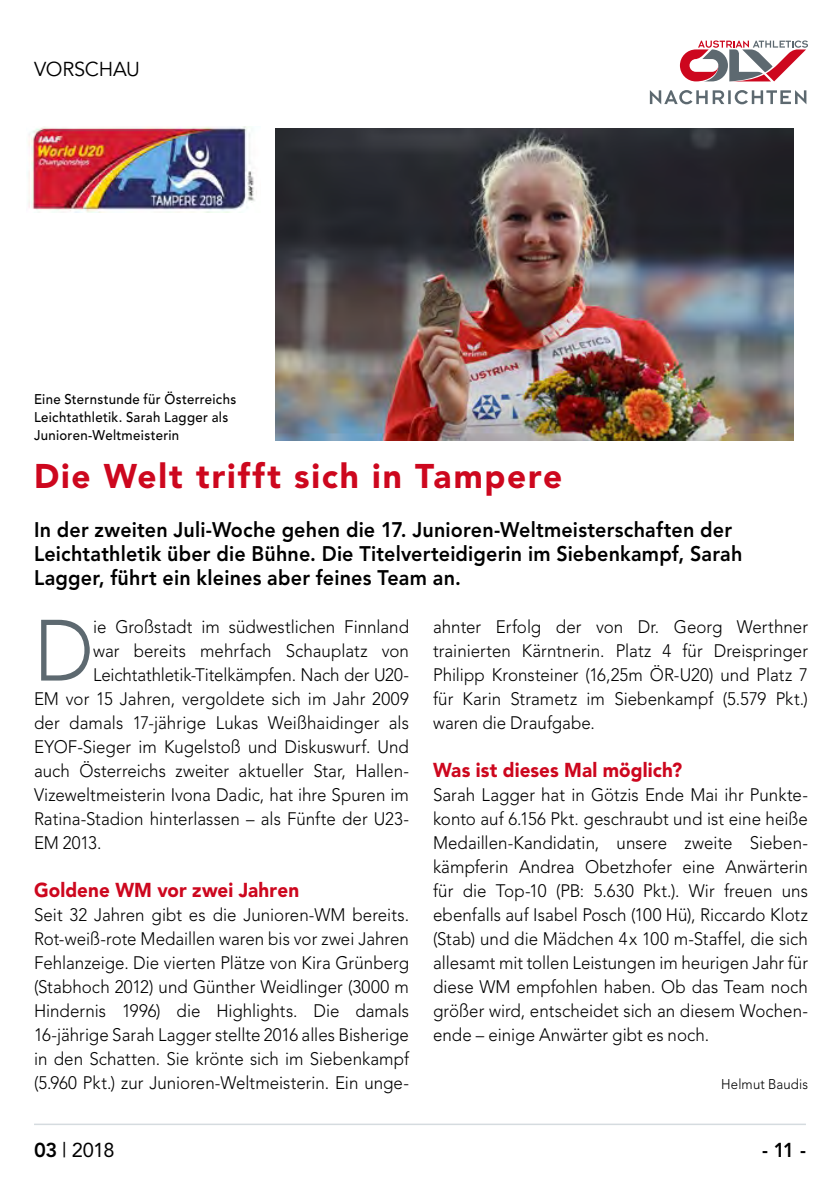
<style>
.page{position:relative;width:840px;height:1191px;background:#fff}
.page>*{position:absolute;margin:0;border:0;box-sizing:border-box;transform-origin:0 0}
.t1{font:300 85.8px "Avenir";color:#5d6970;scale:.94 1}
.t2{font:900 34px "Avenir";letter-spacing:.055em;color:#cd071e}
.t3{font:800 21px/24px "Avenir";letter-spacing:.01em;color:#000;scale:.94 1}
.t4{font:900 20px "Avenir";letter-spacing:.005em;color:#cd071e;scale:.94 1}
.t5{font:20px "Avenir";letter-spacing:-.01em;color:#000}
.t6{font:20px "Avenir";color:#000}
.t7{font:800 20px "Avenir";color:#000;scale:.94 1}
.t8{font:300 18px/24px "Avenir";color:#000;text-align:justify;scale:.94 1}
.t9{font:500 14px/18px "Avenir";letter-spacing:.025em;color:#000;scale:.94 1}
.t10{font:300 14px "Avenir";letter-spacing:.01em;color:#000;scale:.94 1}
.s1{font-weight:800}
</style>
<div class="page">
<svg style="left:649px;top:90px;width:157px;height:14px"></svg>
<svg style="left:679px;top:40px;width:128px;height:41px"></svg>
<hr style="left:34px;top:1123px;width:771px;height:2px;background:#d5dbdf">
<img style="left:276px;top:128px;width:517px;height:312px">
<img style="left:28px;top:127px;width:229px;height:85px">
<p class="t5" style="left:34px;top:57px;width:107px">VORSCHAU</p>
<p class="t9" style="left:34px;top:391px;width:216px">Eine Sternstunde für Österreichs<br>Leichtathletik. Sarah Lagger als<br>Junioren-Weltmeisterin</p>
<h2 class="t2" style="left:34px;top:456px;width:529px">Die Welt trifft sich in Tampere</h2>
<p class="t3" style="left:34px;top:517px;width:754px">In der zweiten Juli-Woche gehen die 17. Junioren-Weltmeisterschaften der<br>Leichtathletik über die Bühne. Die Titelverteidigerin im Siebenkampf, Sarah<br>Lagger, führt ein kleines aber feines Team an.</p>
<h1 class="t1" style="left:34px;top:600px;width:65px">D</h1>
<p class="t8" style="left:93px;top:614px;width:337px">ie Großstadt im südwestlichen Finnland</p>
<p class="t8" style="left:433px;top:614px;width:400px">ahnter Erfolg der von Dr. Georg Werthner trainierten Kärntnerin. Platz 4 für Dreispringer Philipp Kronsteiner (16,25m ÖR-U20) und Platz 7 für Karin Strametz im Siebenkampf (5.579 Pkt.) waren die Draufgabe.</p>
<p class="t4" style="left:433px;top:757px;width:266px">Was ist dieses Mal möglich?</p>
<p class="t8" style="left:433px;top:782px;width:400px">Sarah Lagger hat in Götzis Ende Mai ihr Punkte&shy;konto auf 6.156 Pkt. geschraubt und ist eine heiße Medaillen-Kandidatin, unsere zweite Sieben&shy;kämpferin Andrea Obetzhofer eine Anwärterin für die Top-10 (PB: 5.630 Pkt.). Wir freuen uns ebenfalls auf Isabel Posch (100 Hü), Riccardo Klotz (Stab) und die Mädchen 4x 100 m-Staffel, die sich allesamt mit tollen Leistungen im heurigen Jahr für diese WM empfohlen haben. Ob das Team noch größer wird, entscheidet sich an diesem Wochen&shy;ende – einige Anwärter gibt es noch.</p>
<p class="t10" style="left:720px;top:1075px;width:94px">Helmut Baudis</p>
<p class="t8" style="left:93px;top:638px;width:337px">war bereits mehrfach Schauplatz von</p>
<p class="t8" style="left:93px;top:662px;width:337px">Leichtathletik-Titelkämpfen. Nach der U20-</p>
<p class="t8" style="left:34px;top:686px;width:400px">EM vor 15 Jahren, vergoldete sich im Jahr 2009</p>
<p class="t8" style="left:34px;top:710px;width:400px">der damals 17-jährige Lukas Weißhaidinger als</p>
<p class="t8" style="left:34px;top:734px;width:400px">EYOF-Sieger im Kugelstoß und Diskuswurf. Und</p>
<p class="t8" style="left:34px;top:758px;width:400px">auch Österreichs zweiter aktueller Star, Hallen-</p>
<p class="t8" style="left:34px;top:782px;width:400px">Vizeweltmeisterin Ivona Dadic, hat ihre Spuren im</p>
<p class="t8" style="left:34px;top:806px;width:400px">Ratina-Stadion hinterlassen – als Fünfte der U23-</p>
<p class="t8" style="left:34px;top:830px;width:73px">EM 2013.</p>
<p class="t4" style="left:34px;top:877px;width:283px">Goldene WM vor zwei Jahren</p>
<p class="t8" style="left:34px;top:902px;width:400px">Seit 32 Jahren gibt es die Junioren-WM bereits.<br>Rot-weiß-rote Medaillen waren bis vor zwei Jahren Fehlanzeige. Die vierten Plätze von Kira Grünberg (Stabhoch 2012) und Günther Weidlinger (3000 m Hindernis 1996) die Highlights. Die damals 16-jährige Sarah Lagger stellte 2016 alles Bisherige in den Schatten. Sie krönte sich im Siebenkampf (5.960 Pkt.) zur Junioren-Weltmeisterin. Ein unge-</p>
<p class="t6" style="left:34px;top:1138px;width:82px"><span class="s1">03</span> | 2018</p>
<p class="t7" style="left:761px;top:1138px;width:48px">- 11 -</p>
</div>
